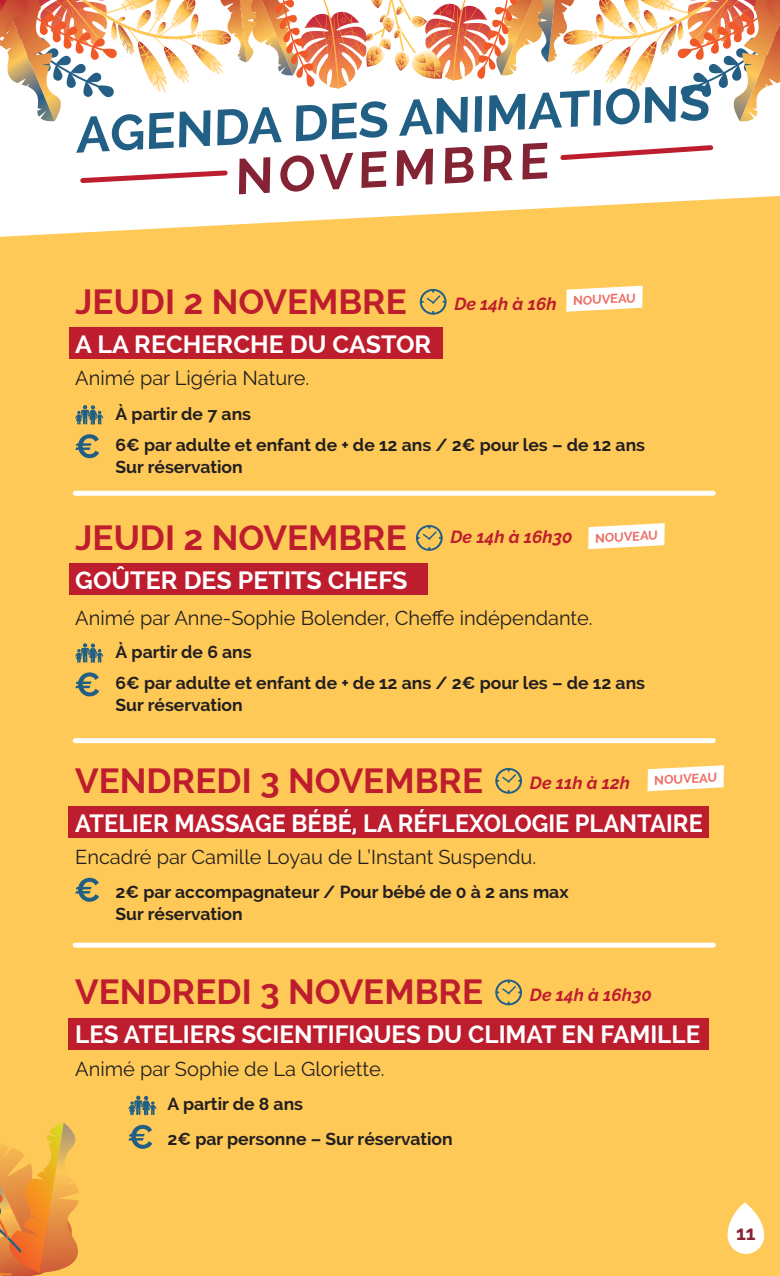
<style>
.page{position:relative;width:780px;height:1276px;background:#fec957}
.page>*{position:absolute;margin:0;border:0;box-sizing:border-box;transform-origin:0 0}
.t1{font:700 50px "Raleway";color:#225f85}
.t2{font:700 50px "Raleway";color:#842334}
.t3{font:700 35px "Raleway";color:#be1d2d}
.t4{font:700 25px "Raleway";color:#fff}
.t5{font:700 25px "Raleway";color:#fff;scale:.94 1}
.t6{font:20px "Raleway";color:#231f20}
.t7{font:700 20px "Raleway";color:#842334}
.t8{font:700 17.5px/22.5px "Raleway";color:#231f20}
.t9{font:italic 700 17.5px "Raleway";color:#be1d2d}
.t10{font:700 12.75px "Raleway";color:#ed6f66}
</style>
<div class="page">
<svg style="left:0;top:122px;width:780px;height:115px;fill:#fff"></svg>
<svg style="left:0;top:0;width:780px;height:122px;background:#f1d2be"></svg>
<div style="left:69px;top:327px;width:373px;height:32px;background:#be1d2d"></div>
<div style="left:69px;top:806px;width:640px;height:32px;background:#be1d2d"></div>
<div style="left:69px;top:1018px;width:640px;height:31px;background:#be1d2d"></div>
<div style="left:69px;top:563px;width:359px;height:32px;background:#be1d2d"></div>
<div style="left:75px;top:491px;width:638px;height:5px;background:#fff"></div>
<div style="left:75px;top:738px;width:638px;height:5px;background:#fff"></div>
<div style="left:75px;top:942px;width:638px;height:5px;background:#fff"></div>
<svg style="left:75px;top:434px;width:24px;height:24px"></svg>
<svg style="left:75px;top:878px;width:24px;height:24px"></svg>
<svg style="left:128px;top:1124px;width:24px;height:24px"></svg>
<svg style="left:75px;top:672px;width:24px;height:24px"></svg>
<svg style="left:75px;top:405px;width:28px;height:20px"></svg>
<svg style="left:128px;top:1095px;width:29px;height:20px"></svg>
<svg style="left:75px;top:643px;width:28px;height:20px"></svg>
<svg style="left:77px;top:168px;width:153px;height:18px;background:#edc2c7"></svg>
<svg style="left:557px;top:142px;width:159px;height:21px;background:#f0cbcf"></svg>
<svg style="left:420px;top:289px;width:26px;height:26px"></svg>
<svg style="left:495px;top:768px;width:27px;height:25px"></svg>
<svg style="left:495px;top:979px;width:27px;height:26px"></svg>
<svg style="left:416px;top:525px;width:26px;height:26px"></svg>
<svg style="left:566px;top:286px;width:76px;height:26px;background:#fef6e4"></svg>
<svg style="left:588px;top:523px;width:76px;height:26px;background:#fef6e4"></svg>
<svg style="left:727px;top:1202px;width:37px;height:52px"></svg>
<svg style="left:647px;top:765px;width:77px;height:26px;background:#fef6e3"></svg>
<svg style="left:0;top:1123px;width:79px;height:153px"></svg>
<h1 class="t1" style="left:74px;top:107px;width:636px;rotate:-3deg">AGENDA DES ANIMATIONS</h1>
<h1 class="t2" style="left:233px;top:148px;width:315px;rotate:-3deg">NOVEMBRE</h1>
<h2 class="t3" style="left:75px;top:281px;width:333px">JEUDI 2 NOVEMBRE</h2>
<h3 class="t4" style="left:75px;top:329px;width:357px">A LA RECHERCHE DU CASTOR</h3>
<p class="t6" style="left:75px;top:366px;width:235px">Animé par Ligéria Nature.</p>
<p class="t8" style="left:116px;top:402px;width:137px">À partir de 7 ans</p>
<p class="t9" style="left:454px;top:294px;width:104px">De 14h à 16h</p>
<p class="t10" style="left:572px;top:293px;width:64px;rotate:-3deg">NOUVEAU</p>
<p class="t8" style="left:116px;top:433px;width:531px">6€ par adulte et enfant de + de 12 ans / 2€ pour les – de 12 ans<br>Sur réservation</p>
<h2 class="t3" style="left:75px;top:517px;width:333px">JEUDI 2 NOVEMBRE</h2>
<h3 class="t4" style="left:75px;top:565px;width:334px">GOÛTER DES PETITS CHEFS</h3>
<p class="t9" style="left:450px;top:526px;width:124px">De 14h à 16h30</p>
<p class="t10" style="left:594px;top:531px;width:64px;rotate:-3deg">NOUVEAU</p>
<p class="t6" style="left:75px;top:606px;width:518px">Animé par Anne-Sophie Bolender, Cheffe indépendante.</p>
<p class="t8" style="left:116px;top:640px;width:138px">À partir de 6 ans</p>
<p class="t8" style="left:116px;top:671px;width:531px">6€ par adulte et enfant de + de 12 ans / 2€ pour les – de 12 ans<br>Sur réservation</p>
<h2 class="t3" style="left:75px;top:760px;width:409px">VENDREDI 3 NOVEMBRE</h2>
<p class="t9" style="left:530px;top:773px;width:102px">De 11h à 12h</p>
<p class="t10" style="left:653px;top:773px;width:64px;rotate:-3deg">NOUVEAU</p>
<h3 class="t5" style="left:75px;top:808px;width:669px">ATELIER MASSAGE BÉBÉ, LA RÉFLEXOLOGIE PLANTAIRE</h3>
<p class="t6" style="left:75px;top:845px;width:462px">Encadré par Camille Loyau de L’Instant Suspendu.</p>
<p class="t8" style="left:116px;top:880px;width:454px">2€ par accompagnateur / Pour bébé de 0 à 2 ans max<br>Sur réservation</p>
<h2 class="t3" style="left:75px;top:972px;width:409px">VENDREDI 3 NOVEMBRE</h2>
<p class="t9" style="left:530px;top:984px;width:124px">De 14h à 16h30</p>
<h3 class="t4" style="left:75px;top:1020px;width:626px">LES ATELIERS SCIENTIFIQUES DU CLIMAT EN FAMILLE</h3>
<p class="t6" style="left:75px;top:1057px;width:311px">Animé par Sophie de La Gloriette.</p>
<p class="t8" style="left:167px;top:1093px;width:137px">A partir de 8 ans</p>
<p class="t8" style="left:167px;top:1127px;width:286px">2€ par personne – Sur réservation</p>
<p class="t7" style="left:736px;top:1221px;width:21px">11</p>
</div>
